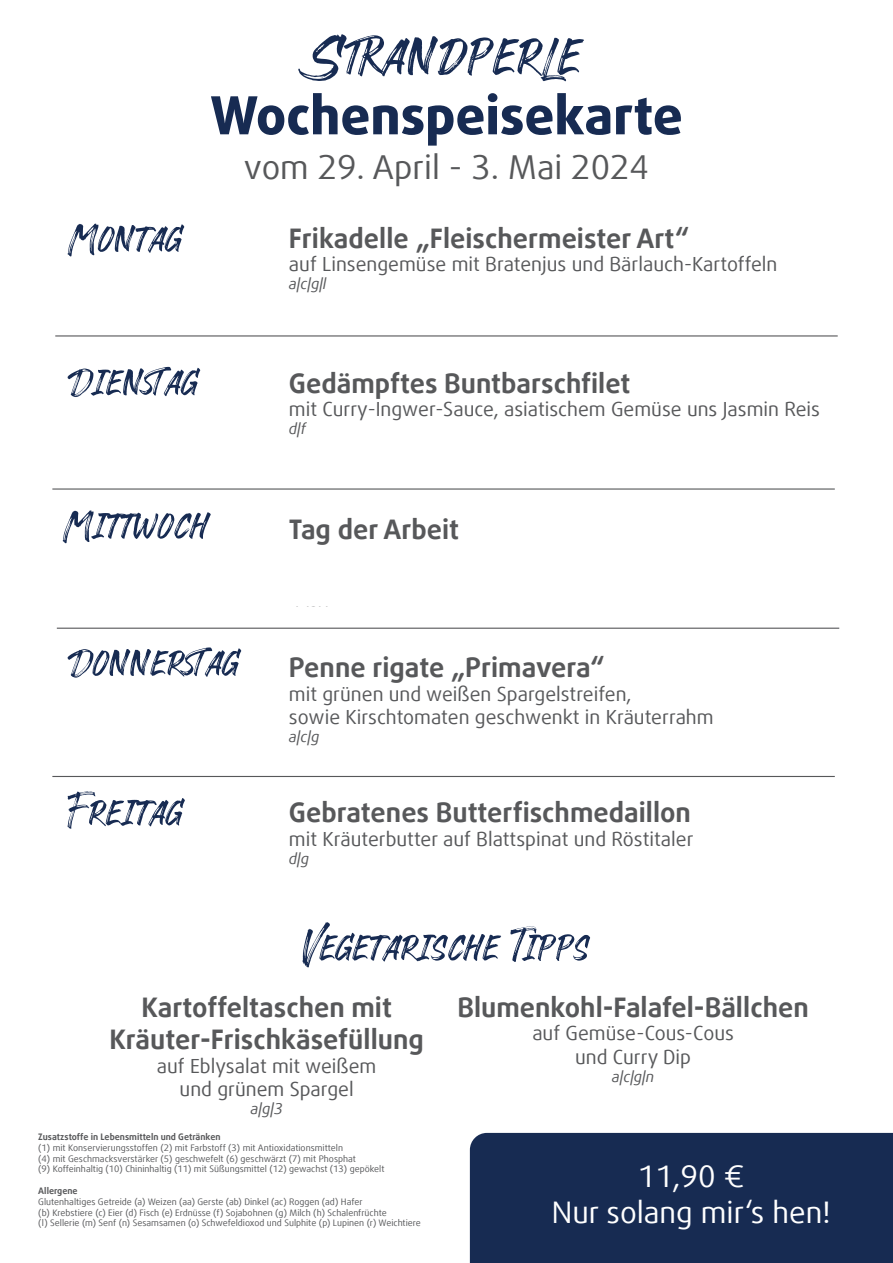
<style>
.page{position:relative;width:893px;height:1263px;background:#fff}
.page>*{position:absolute;margin:0;border:0;box-sizing:border-box;transform-origin:0 0}
.t1{font:75px "Vacations Brush";color:#172b52}
.t2{font:800 52.5px "Daxline Offc";color:#172b52}
.t3{font:52.5px "Vacations Brush";color:#172b52}
.t4{font:51.75px "Vacations Brush";color:#172b52}
.t5{font:33px "Daxline Offc";color:#57585a}
.t6{font:29.85px/35.7px "Daxline Offc";color:#fff;text-align:center}
.t7{font:700 27px/32.4px "Daxline Offc";color:#57585a;text-align:center}
.t8{font:19.5px/23.4px "Daxline Offc";color:#57585a;text-align:center}
.t9{font:italic 15px "Daxline Offc";color:#57585a}
.t10{font:9px/10.8px "Daxline Offc";color:#57585a}
.t11{font:700 9px "Daxline Offc";color:#57585a}
.s1{font-family:"Vacations Brush";font-weight:400;font-size:51.75px;color:#172b52}
</style>
<div class="page">
<div style="left:470px;top:1133px;width:423px;height:130px;background:#172b52"></div>
<hr style="left:55px;top:335px;width:783px;height:1px;background:#57585a">
<hr style="left:52px;top:488px;width:783px;height:2px;background:#57585a">
<hr style="left:57px;top:628px;width:782px;height:1px;background:#57585a">
<hr style="left:52px;top:776px;width:783px;height:1px;background:#57585a">
<h1 class="t1" style="left:311px;top:20px;width:273px">Strandperle</h1>
<h2 class="t2" style="left:210px;top:80px;width:474px">Wochenspeisekarte</h2>
<h3 class="t5" style="left:244px;top:145px;width:407px">vom 29. April - 3. Mai 2024</h3>
<h3 class="t4" style="left:67px;top:214px;width:117px">Montag</h3>
<h3 class="t7" style="left:289px;top:222px;width:402px">Frikadelle „Fleischermeister Art“</h3>
<h3 class="t8" style="left:289px;top:252px;width:490px">auf Linsengemüse mit Bratenjus und Bärlauch-Kartoffeln</h3>
<h3 class="t9" style="left:289px;top:274px;width:39px">a|c|g|l</h3>
<h3 class="t4" style="left:67px;top:357px;width:133px">Dienstag</h3>
<h3 class="t7" style="left:289px;top:367px;width:343px">Gedämpftes Buntbarschfilet</h3>
<h3 class="t8" style="left:289px;top:398px;width:533px">mit Curry-Ingwer-Sauce, asiatischem Gemüse uns Jasmin Reis</h3>
<h3 class="t9" style="left:289px;top:419px;width:19px">d|f</h3>
<h3 class="t4" style="left:63px;top:500px;width:148px">Mittwoch</h3>
<h3 class="t7" style="left:289px;top:512px;width:264px">Rindergeschnetzeltes</h3>
<h3 class="t7" style="left:289px;top:514px;width:172px">Tag der Arbeit</h3>
<h3 class="t7" style="left:67px;top:651px;width:539px"><span class="s1">Donnerstag</span> Penne rigate „Primavera“</h3>
<h3 class="t8" style="left:289px;top:682px;width:426px;text-align:left">mit grünen und weißen Spargelstreifen,<br>sowie Kirschtomaten geschwenkt in Kräuterrahm</h3>
<h3 class="t9" style="left:289px;top:727px;width:32px">a|c|g</h3>
<h3 class="t4" style="left:67px;top:787px;width:117px">Freitag</h3>
<h3 class="t7" style="left:289px;top:796px;width:404px">Gebratenes Butterfischmedaillon</h3>
<h3 class="t8" style="left:289px;top:827px;width:406px">mit Kräuterbutter auf Blattspinat und Röstitaler</h3>
<h3 class="t9" style="left:289px;top:848px;width:22px">d|g</h3>
<h2 class="t3" style="left:302px;top:922px;width:289px">Vegetarische Tipps</h2>
<h3 class="t7" style="left:109px;top:991px;width:316px">Kartoffeltaschen mit<br>Kräuter-Frischkäsefüllung</h3>
<h3 class="t8" style="left:157px;top:1054px;width:221px">auf Eblysalat mit weißem und grünem Spargel</h3>
<h3 class="t9" style="left:251px;top:1099px;width:34px">a|g|3</h3>
<p class="t11" style="left:38px;top:1131px;width:184px">Zusatzstoffe in Lebensmitteln und Getränken</p>
<p class="t10" style="left:38px;top:1142px;width:348px">(1) mit Konservierungsstoffen (2) mit Farbstoff (3) mit Antioxidationsmitteln<br>(4) mit Geschmacksverstärker (5) geschwefelt (6) geschwärzt (7) mit Phosphat<br>(9) Koffeinhaltig (10) Chininhaltig (11) mit Süßungsmittel (12) gewachst (13) gepökelt</p>
<p class="t11" style="left:38px;top:1185px;width:41px">Allergene</p>
<p class="t10" style="left:38px;top:1196px;width:384px">Glutenhaltiges Getreide (a) Weizen (aa) Gerste (ab) Dinkel (ac) Roggen (ad) Hafer<br>(b) Krebstiere (c) Eier (d) Fisch (e) Erdnüsse (f) Sojabohnen (g) Milch (h) Schalenfrüchte<br>(l) Sellerie (m) Senf (n) Sesamsamen (o) Schwefeldioxod und Sulphite (p) Lupinen (r) Weichtiere</p>
<h3 class="t7" style="left:457px;top:991px;width:353px">Blumenkohl-Falafel-Bällchen</h3>
<h3 class="t8" style="left:532px;top:1022px;width:203px">auf Gemüse-Cous-Cous und Curry Dip</h3>
<h3 class="t9" style="left:612px;top:1066px;width:44px">a|c|g|n</h3>
<h3 class="t6" style="left:552px;top:1158px;width:280px">11,90 €<br>Nur solang mir‘s hen!</h3>
</div>
